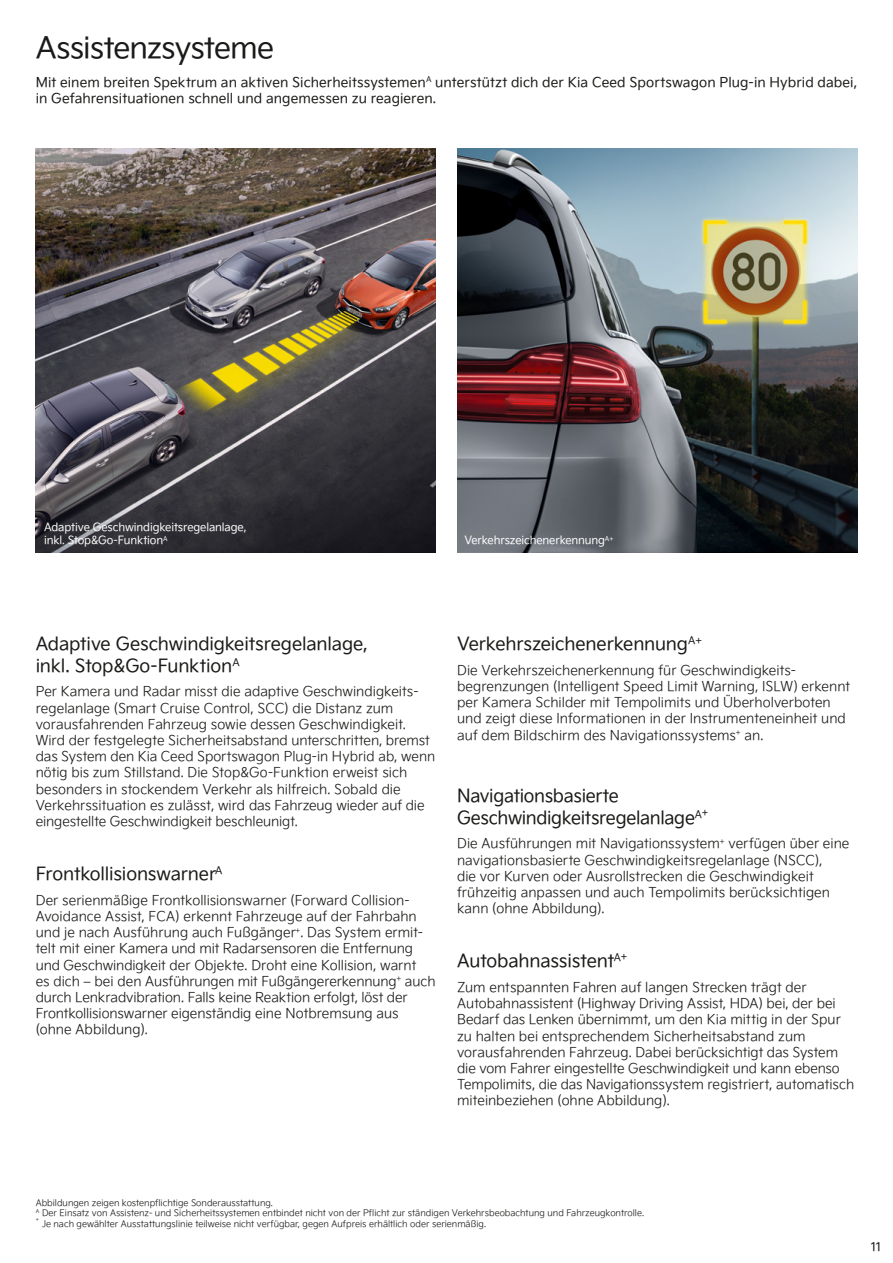
<style>
.page{position:relative;width:893px;height:1263px;background:#fff}
.page>*{position:absolute;margin:0;border:0;box-sizing:border-box;transform-origin:0 0}
.t1{font:29.4px "Kia Signature OTF Regular";letter-spacing:-.03em;color:#1a1a18}
.t2{font:18px/21.6px "Kia Signature OTF Regular";letter-spacing:-.01em;color:#1a1a18}
.t3{font:13.5px/16.2px "Kia Signature OTF Light";color:#1a1a18}
.t4{font:13.5px/16.2px "Kia Signature OTF Regular";letter-spacing:.005em;color:#1a1a18}
.t5{font:12px "Kia Signature OTF Regular";color:#1a1a18}
.t6{font:11.25px/13.5px "Kia Signature OTF Regular";letter-spacing:-.01em;color:#fff}
.t7{font:9px/10.8px "Kia Signature OTF Light";color:#1a1a18}
.t8{font:5.25px "Kia Signature OTF Light";color:#1a1a18}
.s1{font-family:"Helvetica Neue LT Std";font-weight:300}
</style>
<div class="page">
<img style="left:36px;top:149px;width:400px;height:404px">
<img style="left:457px;top:149px;width:400px;height:404px">
<h1 class="t1" style="left:36px;top:26px;width:240px">Assistenzsysteme</h1>
<p class="t4" style="left:36px;top:73px;width:823px">Mit einem breiten Spektrum an aktiven Sicherheitssystemen<sup>A</sup> unterstützt dich der Kia Ceed Sportswagon Plug-in Hybrid dabei, in Gefahrensituationen schnell und angemessen zu reagieren.</p>
<p class="t6" style="left:44px;top:519px;width:204px">Adaptive Geschwindigkeitsregelanlage, inkl. Stop&amp;Go-Funktion<sup>A</sup></p>
<p class="t6" style="left:464px;top:533px;width:151px">Verkehrszeichenerkennung<sup>A+</sup></p>
<h2 class="t2" style="left:36px;top:632px;width:334px">Adaptive Geschwindigkeitsregelanlage, inkl. Stop&amp;Go-Funktion<sup>A</sup></h2>
<p class="t3" style="left:36px;top:683px;width:401px">Per Kamera und Radar misst die adaptive Geschwindigkeits&shy;regel anlage (Smart Cruise Control, SCC) die Distanz zum vorausfahrenden Fahrzeug sowie dessen Geschwindigkeit.<br>Wird der festgelegte Sicherheitsabstand unterschritten, bremst das System den Kia Ceed Sportswagon Plug-in Hybrid ab, wenn nötig bis zum Stillstand. Die Stop&amp;Go-Funktion erweist sich besonders in stockendem Verkehr als hilfreich. Sobald die Verkehrssituation es zulässt, wird das Fahrzeug wieder auf die eingestellte Geschwindigkeit beschleunigt.</p>
<h2 class="t2" style="left:36px;top:862px;width:188px">Frontkollisionswarner<sup>A</sup></h2>
<p class="t3" style="left:36px;top:891px;width:401px">Der serienmäßige Frontkollisionswarner (Forward Collision-Avoidance Assist, FCA) erkennt Fahrzeuge auf der Fahrbahn und je nach Ausführung auch Fußgänger<sup>+</sup>. Das System ermit&shy;telt mit einer Kamera und mit Radarsensoren die Entfernung und Geschwindigkeit der Objekte. Droht eine Kollision, warnt<br>es dich <span class="s1">–</span> bei den Ausführungen mit Fußgängererkennung<sup>+</sup> auch durch Lenkradvibration. Falls keine Reaktion erfolgt, löst der Frontkollisionswarner eigenständig eine Notbremsung aus (ohne Abbildung).</p>
<h2 class="t2" style="left:457px;top:632px;width:246px">Verkehrszeichenerkennung<sup>A+</sup></h2>
<p class="t3" style="left:457px;top:661px;width:394px">Die Verkehrszeichenerkennung für Geschwindigkeits&shy;begrenzungen (Intelligent Speed Limit Warning, ISLW) erkennt per Kamera Schilder mit Tempolimits und Überholverboten und zeigt diese Informationen in der Instrumenteneinheit und auf dem Bildschirm des Navigationssystems<sup>+</sup> an.</p>
<h2 class="t2" style="left:457px;top:784px;width:253px">Navigationsbasierte<br>Geschwindigkeitsregelanlage<sup>A+</sup></h2>
<p class="t3" style="left:457px;top:835px;width:394px">Die Ausführungen mit Navigationssystem<sup>+</sup> verfügen über eine navigationsbasierte Geschwindigkeitsregelanlage (NSCC),<br>die vor Kurven oder Ausrollstrecken die Geschwindigkeit frühzeitig anpassen und auch Tempolimits berücksichtigen kann (ohne Abbildung).</p>
<h2 class="t2" style="left:457px;top:949px;width:172px">Autobahnassistent<sup>A+</sup></h2>
<p class="t3" style="left:457px;top:978px;width:399px">Zum entspannten Fahren auf langen Strecken trägt der Autobahnassistent (Highway Driving Assist, HDA) bei, der bei Bedarf das Lenken übernimmt, um den Kia mittig in der Spur zu halten bei entsprechendem Sicherheitsabstand zum vorausfahrenden Fahrzeug. Dabei berücksichtigt das System die vom Fahrer eingestellte Geschwindigkeit und kann ebenso Tempolimits, die das Navigationssystem registriert, automatisch miteinbeziehen (ohne Abbildung).</p>
<p class="t7" style="left:36px;top:1196px;width:610px">Abbildungen zeigen kostenpflichtige Sonderausstattung.<br><sup>A</sup> Der Einsatz von Assistenz- und Sicherheitssystemen entbindet nicht von der Pflicht zur ständigen Verkehrsbeobachtung und Fahrzeugkontrolle.</p>
<p class="t8" style="left:36px;top:1215px;width:5px">+</p>
<p class="t7" style="left:42px;top:1218px;width:445px">Je nach gewählter Ausstattungslinie teilweise nicht verfügbar, gegen Aufpreis erhältlich oder serienmäßig.</p>
<p class="t5" style="left:871px;top:1238px;width:12px">11</p>
</div>
